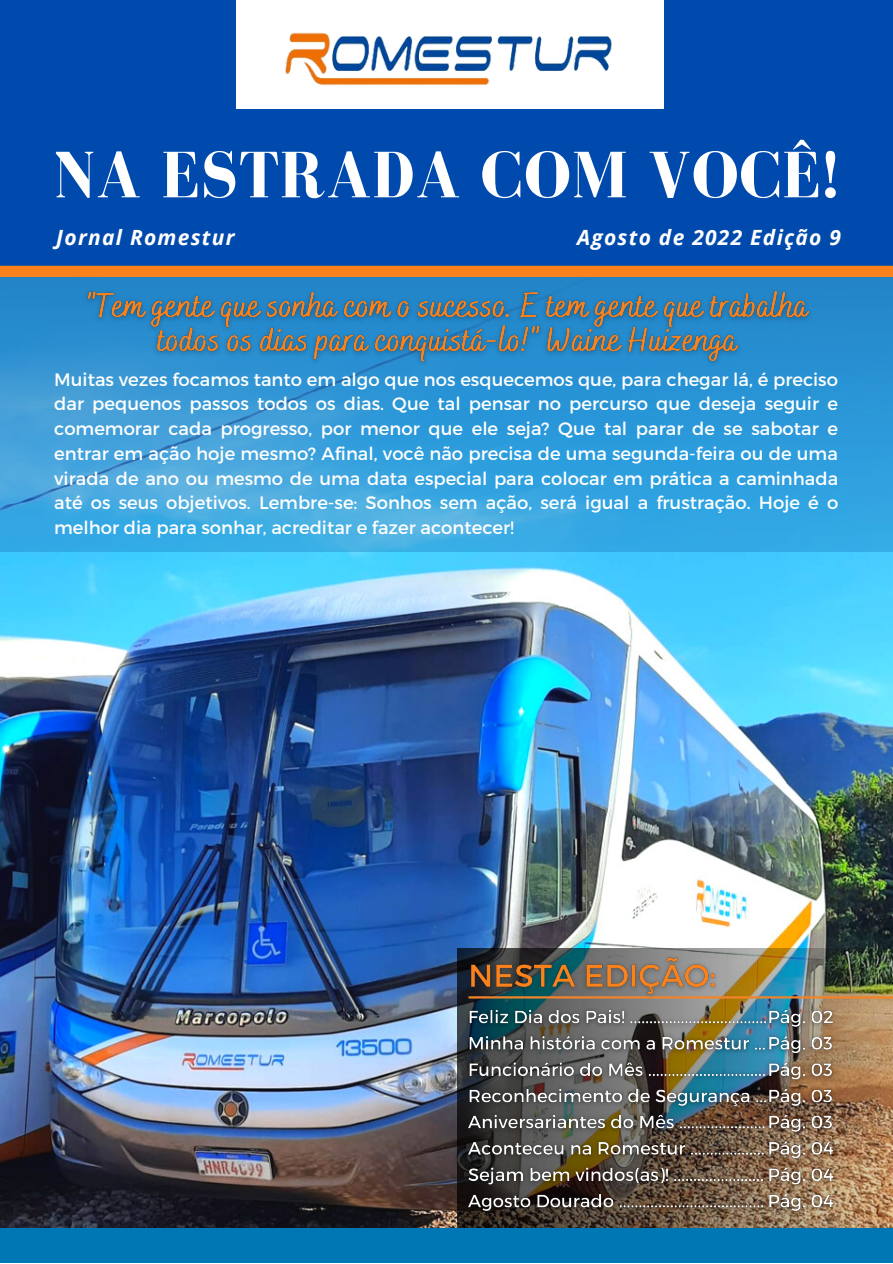
<style>
.page{position:relative;width:893px;height:1264px;background:#fff}
.page>*{position:absolute;margin:0;border:0;box-sizing:border-box;transform-origin:0 0}
.t1{font:700 67.35px "Bodoni FLF";letter-spacing:.01em;color:#fff}
.t2{font:italic 700 21px "Open Sans";letter-spacing:.06em;color:#fff}
.t3{font:18px/24.8px "Montserrat";color:#fff;text-align:justify}
</style>
<div class="page">
<div style="left:0;top:1225px;width:892px;height:37px;background:#0077b5"></div>
<div style="left:0;top:1px;width:892px;height:273px;background:#004aad"></div>
<div style="left:236px;top:0;width:427px;height:109px;background:#fff"></div>
<img style="left:285px;top:32px;width:327px;height:54px">
<img style="left:0;top:552px;width:892px;height:675px">
<img style="left:0;top:277px;width:892px;height:275px">
<div style="left:0;top:266px;width:892px;height:11px;background:#fa821d"></div>
<img style="left:457px;top:948px;width:435px;height:279px">
<hr style="left:468px;top:996px;width:424px;height:2px;background:#f18429">
<img style="left:77px;top:277px;width:742px;height:98px">
<img style="left:460px;top:948px;width:264px;height:50px">
<img style="left:460px;top:998px;width:300px;height:221px">
<img style="left:760px;top:998px;width:81px;height:221px">
<h1 class="t1" style="left:54px;top:138px;width:786px">NA ESTRADA COM VOCÊ!</h1>
<p class="t2" style="left:56px;top:222px;width:180px">Jornal Romestur</p>
<p class="t2" style="left:577px;top:222px;width:265px">Agosto de 2022 Edição 9</p>
<p class="t3" style="left:54px;top:366px;width:785px">Muitas vezes focamos tanto em algo que nos esquecemos que, para chegar lá, é preciso dar pequenos passos todos os dias. Que tal pensar no percurso que deseja seguir e comemorar cada progresso, por menor que ele seja? Que tal parar de se sabotar e entrar em ação hoje mesmo? Afinal, você não precisa de uma segunda-feira ou de uma virada de ano ou mesmo de uma data especial para colocar em prática a caminhada até os seus objetivos. Lembre-se: Sonhos sem ação, será igual a frustração. Hoje é o melhor dia para sonhar, acreditar e fazer acontecer!</p>
</div>
